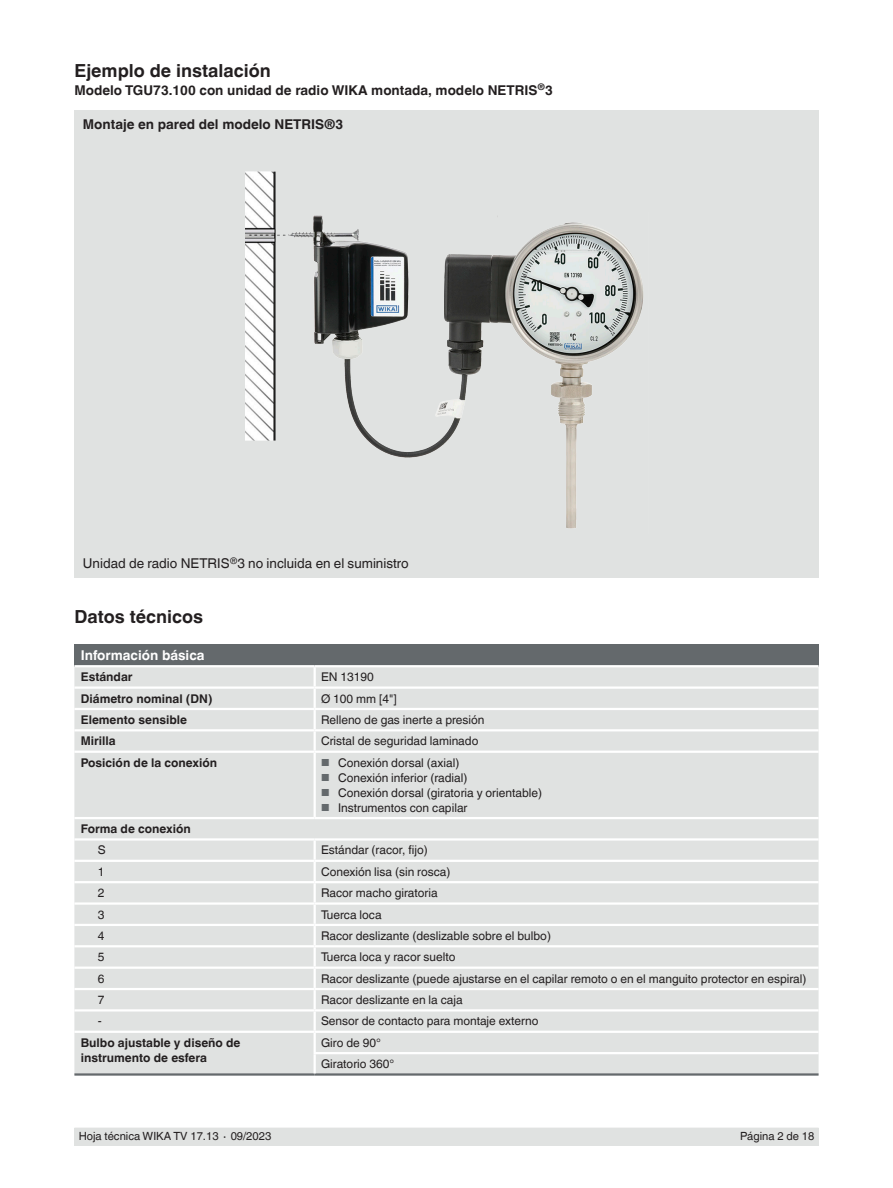
<style>
.page{position:relative;width:893px;height:1188px;background:#fff}
.page>*{position:absolute;margin:0;border:0;box-sizing:border-box;transform-origin:0 0}
.Subheadline1{font:700 18px "Helvetica World";color:#231f20}
.Subheadline2{font:700 13.5px "Helvetica World";color:#231f20}
.Running_text{font:13.5px "Helvetica World";color:#231f20}
.Tables_-_Headline{font:700 13.5px "Helvetica World";color:#fff}
.Tables_-_Running_text{font:12px "Helvetica World";color:#231f20}
.Tables_-_Running_text_bold{font:700 12px/15px "Helvetica World";color:#231f20}
.Tables_-_Running_text_4_mm{font:12px "Helvetica World";color:#231f20}
.t1{font:11.25px "Helvetica World";color:#231f20}
.s1{font-size:10.2px;color:#64696c}
</style>
<div class="page">
<div style="left:74px;top:1128px;width:745px;height:17px;background:#e0e2e1"></div>
<div style="left:74px;top:110px;width:745px;height:468px;background:#e0e2e1"></div>
<img style="left:246px;top:171px;width:397px;height:357px">
<div style="left:74px;top:644px;width:745px;height:22px;background:#64696c"></div>
<div style="left:74px;top:667px;width:745px;height:406px;background:#e0e2e1"></div>
<hr style="left:74px;top:686px;width:241px;height:3px;background:#fff">
<hr style="left:315px;top:686px;width:504px;height:3px;background:#fff">
<hr style="left:74px;top:708px;width:241px;height:2px;background:#fff">
<hr style="left:315px;top:708px;width:504px;height:2px;background:#fff">
<hr style="left:74px;top:729px;width:241px;height:2px;background:#fff">
<hr style="left:315px;top:729px;width:504px;height:2px;background:#fff">
<hr style="left:74px;top:751px;width:241px;height:2px;background:#fff">
<hr style="left:315px;top:751px;width:504px;height:2px;background:#fff">
<hr style="left:74px;top:817px;width:241px;height:2px;background:#fff">
<hr style="left:315px;top:817px;width:504px;height:2px;background:#fff">
<hr style="left:74px;top:838px;width:241px;height:3px;background:#fff">
<hr style="left:315px;top:838px;width:504px;height:3px;background:#fff">
<hr style="left:74px;top:1073px;width:241px;height:3px;background:#64696c">
<hr style="left:315px;top:1073px;width:504px;height:3px;background:#64696c">
<hr style="left:314px;top:1052px;width:505px;height:2px;background:#fff">
<hr style="left:314px;top:753px;width:2px;height:64px;background:#fff">
<svg style="left:314px;top:841px;width:2px;height:104px"></svg>
<hr style="left:314px;top:947px;width:2px;height:20px;background:#fff">
<hr style="left:74px;top:665px;width:241px;height:2px;background:#fff">
<hr style="left:315px;top:665px;width:504px;height:2px;background:#fff">
<svg style="left:314px;top:667px;width:2px;height:62px"></svg>
<hr style="left:314px;top:731px;width:2px;height:20px;background:#fff">
<hr style="left:74px;top:860px;width:241px;height:2px;background:#fff">
<hr style="left:74px;top:881px;width:241px;height:2px;background:#fff">
<hr style="left:74px;top:902px;width:241px;height:3px;background:#fff">
<hr style="left:74px;top:924px;width:241px;height:2px;background:#fff">
<hr style="left:74px;top:945px;width:241px;height:2px;background:#fff">
<hr style="left:74px;top:967px;width:241px;height:2px;background:#fff">
<hr style="left:74px;top:988px;width:241px;height:2px;background:#fff">
<hr style="left:74px;top:1009px;width:241px;height:3px;background:#fff">
<hr style="left:74px;top:1031px;width:241px;height:2px;background:#fff">
<hr style="left:315px;top:860px;width:504px;height:2px;background:#fff">
<hr style="left:315px;top:881px;width:504px;height:2px;background:#fff">
<hr style="left:315px;top:902px;width:504px;height:3px;background:#fff">
<hr style="left:315px;top:924px;width:504px;height:2px;background:#fff">
<hr style="left:315px;top:945px;width:504px;height:2px;background:#fff">
<hr style="left:315px;top:967px;width:504px;height:2px;background:#fff">
<hr style="left:315px;top:988px;width:504px;height:2px;background:#fff">
<hr style="left:315px;top:1009px;width:504px;height:3px;background:#fff">
<hr style="left:315px;top:1031px;width:504px;height:2px;background:#fff">
<svg style="left:314px;top:969px;width:2px;height:104px"></svg>
<p class="Subheadline1" style="left:74px;top:60px;width:198px">Ejemplo de instalación</p>
<p class="Subheadline2" style="left:74px;top:82px;width:480px">Modelo TGU73.100 con unidad de radio WIKA montada, modelo NETRIS<sup>®</sup>3</p>
<p class="Subheadline2" style="left:83px;top:116px;width:262px">Montaje en pared del modelo NETRIS®3</p>
<p class="Running_text" style="left:83px;top:555px;width:327px">Unidad de radio NETRIS<sup>®</sup>3 no incluida en el suministro</p>
<p class="Subheadline1" style="left:74px;top:607px;width:130px">Datos técnicos</p>
<p class="Tables_-_Headline" style="left:81px;top:647px;width:125px">Información básica</p>
<p class="Tables_-_Running_text_bold" style="left:81px;top:670px;width:53px">Estándar</p>
<p class="Tables_-_Running_text" style="left:321px;top:670px;width:54px">EN 13190</p>
<p class="Tables_-_Running_text_bold" style="left:81px;top:691px;width:133px">Diámetro nominal (DN)</p>
<p class="Tables_-_Running_text" style="left:321px;top:691px;width:77px">Ø 100 mm [4"]</p>
<p class="Tables_-_Running_text_bold" style="left:81px;top:712px;width:108px">Elemento sensible</p>
<p class="Tables_-_Running_text" style="left:321px;top:713px;width:165px">Relleno de gas inerte a presión</p>
<p class="Tables_-_Running_text_bold" style="left:81px;top:734px;width:37px">Mirilla</p>
<p class="Tables_-_Running_text" style="left:321px;top:734px;width:159px">Cristal de seguridad laminado</p>
<p class="Tables_-_Running_text_bold" style="left:81px;top:755px;width:138px">Posición de la conexión</p>
<p class="Tables_-_Running_text" style="left:321px;top:756px;width:140px"><span class="s1">■</span> Conexión dorsal (axial)</p>
<p class="Tables_-_Running_text" style="left:321px;top:771px;width:148px"><span class="s1">■</span> Conexión inferior (radial)</p>
<p class="Tables_-_Running_text" style="left:321px;top:786px;width:223px"><span class="s1">■</span> Conexión dorsal (giratoria y orientable)</p>
<p class="Tables_-_Running_text" style="left:321px;top:801px;width:148px"><span class="s1">■</span> Instrumentos con capilar</p>
<p class="Tables_-_Running_text_bold" style="left:81px;top:821px;width:111px">Forma de conexión</p>
<p class="Tables_-_Running_text_4_mm" style="left:98px;top:843px;width:9px">S</p>
<p class="Tables_-_Running_text" style="left:321px;top:843px;width:108px">Estándar (racor, fijo)</p>
<p class="Tables_-_Running_text_4_mm" style="left:98px;top:865px;width:8px">1</p>
<p class="Tables_-_Running_text" style="left:321px;top:865px;width:131px">Conexión lisa (sin rosca)</p>
<p class="Tables_-_Running_text_4_mm" style="left:98px;top:886px;width:8px">2</p>
<p class="Tables_-_Running_text" style="left:321px;top:886px;width:118px">Racor macho giratoria</p>
<p class="Tables_-_Running_text_4_mm" style="left:98px;top:907px;width:8px">3</p>
<p class="Tables_-_Running_text" style="left:321px;top:907px;width:62px">Tuerca loca</p>
<p class="Tables_-_Running_text_4_mm" style="left:98px;top:929px;width:8px">4</p>
<p class="Tables_-_Running_text" style="left:321px;top:929px;width:231px">Racor deslizante (deslizable sobre el bulbo)</p>
<p class="Tables_-_Running_text_4_mm" style="left:98px;top:950px;width:8px">5</p>
<p class="Tables_-_Running_text" style="left:321px;top:950px;width:136px">Tuerca loca y racor suelto</p>
<p class="Tables_-_Running_text_4_mm" style="left:98px;top:972px;width:8px">6</p>
<p class="Tables_-_Running_text" style="left:321px;top:972px;width:487px">Racor deslizante (puede ajustarse en el capilar remoto o en el manguito protector en espiral)</p>
<p class="Tables_-_Running_text_4_mm" style="left:98px;top:993px;width:8px">7</p>
<p class="Tables_-_Running_text" style="left:321px;top:993px;width:143px">Racor deslizante en la caja</p>
<p class="Tables_-_Running_text_4_mm" style="left:98px;top:1014px;width:5px">-</p>
<p class="Tables_-_Running_text" style="left:321px;top:1014px;width:219px">Sensor de contacto para montaje externo</p>
<p class="Tables_-_Running_text_bold" style="left:81px;top:1035px;width:161px">Bulbo ajustable y diseño de instrumento de esfera</p>
<p class="Tables_-_Running_text" style="left:321px;top:1036px;width:61px">Giro de 90°</p>
<p class="Tables_-_Running_text" style="left:321px;top:1057px;width:75px">Giratorio 360°</p>
<p class="t1" style="left:79px;top:1130px;width:194px">Hoja técnica WIKA TV 17.13 ∙ 09/2023</p>
<p class="t1" style="left:740px;top:1130px;width:76px">Página 2 de 18</p>
</div>
